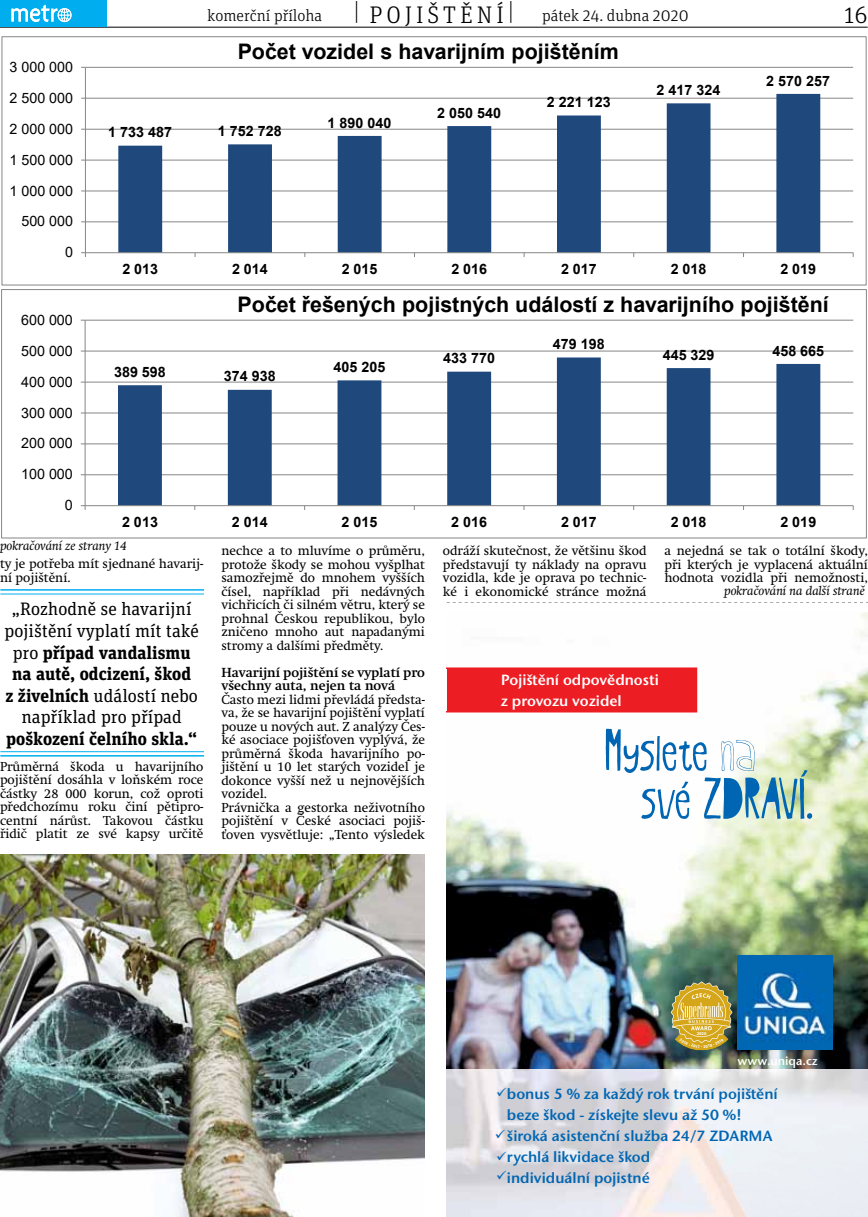
<style>
.page{position:relative;width:868px;height:1217px;background:#fff}
.page>*{position:absolute;margin:0;border:0;box-sizing:border-box;transform-origin:0 0}
.t1{font:64.5px "Oyster Stencil CEE";color:#0066b3}
.t2{font:64.5px "Oyster CEE";color:#0066b3}
.t3{font:300 24px "Unit Slab Pro";color:#000}
.t4{font:700 21.45px "Arial";color:#000}
.t5{font:18px/21.6px "Unit Slab Pro";color:#000;text-align:center}
.t6{font:700 18px "Unit Slab Pro";color:#000}
.t7{font:300 16.5px "Unit Slab Pro";color:#000}
.t8{font:15px/21px "Stone San Itc TEE Semi";color:#0066b3}
.t9{font:15px/21px "Stone San Itc TEE Semi";color:#fff}
.t10{font:700 14.25px "Arial";letter-spacing:.005em;color:#000}
.t11{font:14.25px "Arial";letter-spacing:.005em;color:#000}
.t12{font:12.9px/13.5px "Metro Swift CE";color:#000;text-align:justify}
.t13{font:700 12.9px/13.5px "Metro Swift CE";color:#000}
.t14{font:italic 12.6px "Metro Swift";color:#000}
.t15{font:12px "Stone San Itc TEE Semi";color:#fff}
.t16{font:700 4.35px "Myriad Pro";color:#fff}
.t17{font:700 4.05px "Myriad Pro";color:#fff}
.s1{font-family:"Gotham Narrow";font-size:24px}
.s2{font-size:24px}
.s3{font-weight:700}
.s4{font-family:"Oyster Outline CEE"}
.s5{font-family:"Oyster CEE"}
</style>
<div class="page">
<hr style="left:0;top:27px;width:867px;height:1px;background:#000">
<img style="left:446px;top:612px;width:421px;height:604px">
<div style="left:446px;top:667px;width:251px;height:45px;background:#ed1d24"></div>
<img style="left:737px;top:955px;width:94px;height:94px">
<hr style="left:85px;top:474px;width:768px;height:1px;background:#868686">
<hr style="left:85px;top:443px;width:768px;height:1px;background:#868686">
<hr style="left:85px;top:412px;width:768px;height:1px;background:#868686">
<hr style="left:85px;top:381px;width:768px;height:1px;background:#868686">
<hr style="left:85px;top:350px;width:768px;height:1px;background:#868686">
<hr style="left:85px;top:320px;width:768px;height:1px;background:#868686">
<svg style="left:118px;top:357px;width:702px;height:148px"></svg>
<hr style="left:85px;top:320px;width:1px;height:185px;background:#868686">
<hr style="left:85px;top:505px;width:768px;height:1px;background:#868686">
<svg style="left:81px;top:505px;width:5px;height:5px"></svg>
<div style="left:1px;top:289px;width:865px;height:249px;border:1px solid #868686"></div>
<hr style="left:85px;top:221px;width:768px;height:1px;background:#868686">
<hr style="left:85px;top:190px;width:768px;height:1px;background:#868686">
<hr style="left:85px;top:160px;width:768px;height:1px;background:#868686">
<hr style="left:85px;top:129px;width:768px;height:1px;background:#868686">
<hr style="left:85px;top:98px;width:768px;height:1px;background:#868686">
<hr style="left:85px;top:67px;width:768px;height:1px;background:#868686">
<svg style="left:118px;top:94px;width:702px;height:158px"></svg>
<hr style="left:85px;top:67px;width:1px;height:186px;background:#868686">
<hr style="left:85px;top:252px;width:768px;height:1px;background:#868686">
<svg style="left:81px;top:252px;width:5px;height:5px"></svg>
<div style="left:2px;top:36px;width:864px;height:249px;border:1px solid #868686"></div>
<img style="left:0;top:854px;width:425px;height:362px">
<hr style="left:0;top:589px;width:204px;height:1px;background:#00aeef">
<hr style="left:0;top:755px;width:204px;height:1px;background:#00aeef">
<hr style="left:0;top:593px;width:204px;height:1px;background:#00aeef">
<hr style="left:0;top:751px;width:204px;height:1px;background:#00aeef">
<svg style="left:446px;top:602px;width:421px;height:1px"></svg>
<div style="left:0;top:0;width:107px;height:26px;background:#00aeef"></div>
<svg style="left:12px;top:5px;width:59px;height:17px"></svg>
<svg style="left:497px;top:1170px;width:9px;height:9px"></svg>
<svg style="left:497px;top:1087px;width:9px;height:9px"></svg>
<svg style="left:495px;top:1129px;width:10px;height:9px"></svg>
<svg style="left:497px;top:1150px;width:9px;height:9px"></svg>
<svg style="left:670px;top:981px;width:62px;height:69px;background:#b49f49"></svg>
<p class="t11" style="left:10px;top:57px;width:65px">3 000 000</p>
<p class="t11" style="left:0;top:65px;width:45px">00 000</p>
<p class="t11" style="left:10px;top:88px;width:65px">2 500 000</p>
<p class="t11" style="left:0;top:96px;width:45px">00 000</p>
<p class="t11" style="left:10px;top:119px;width:65px">2 000 000</p>
<p class="t11" style="left:0;top:127px;width:45px">00 000</p>
<p class="t11" style="left:10px;top:150px;width:65px">1 500 000</p>
<p class="t11" style="left:36px;top:158px;width:9px">0</p>
<p class="t11" style="left:10px;top:181px;width:65px">1 000 000</p>
<p class="t11" style="left:21px;top:211px;width:53px">500 000</p>
<p class="t11" style="left:65px;top:242px;width:9px">0</p>
<p class="t11" style="left:21px;top:310px;width:53px">600 000</p>
<p class="t11" style="left:21px;top:341px;width:53px">500 000</p>
<p class="t11" style="left:21px;top:372px;width:53px">400 000</p>
<p class="t7" style="left:207px;top:5px;width:116px">komerční příloha</p>
<p class="t7" style="left:353px;top:5px;width:336px"><span class="s1">|</span> <span class="s2">P O J I Š T Ě N Í</span> <span class="s1">|</span> pátek 24. dubna 2020</p>
<h2 class="t3" style="left:844px;top:-1px;width:25px">16</h2>
<p class="t10" style="left:518px;top:8px;width:65px">2 221 123</p>
<h3 class="t4" style="left:238px;top:36px;width:383px">Počet vozidel s havarijním pojištěním</h3>
<p class="t10" style="left:108px;top:122px;width:65px">1 733 487</p>
<p class="t10" style="left:218px;top:121px;width:65px">1 752 728</p>
<p class="t10" style="left:327px;top:112px;width:65px">1 890 040</p>
<p class="t10" style="left:437px;top:103px;width:65px">2 050 540</p>
<p class="t10" style="left:547px;top:92px;width:65px">2 221 123</p>
<p class="t10" style="left:656px;top:80px;width:65px">2 417 324</p>
<p class="t10" style="left:766px;top:70px;width:65px">2 570 257</p>
<p class="t10" style="left:122px;top:259px;width:37px">2 013</p>
<p class="t10" style="left:232px;top:259px;width:37px">2 014</p>
<p class="t10" style="left:341px;top:259px;width:37px">2 015</p>
<p class="t10" style="left:451px;top:259px;width:37px">2 016</p>
<p class="t10" style="left:561px;top:259px;width:37px">2 017</p>
<p class="t10" style="left:670px;top:259px;width:37px">2 018</p>
<p class="t10" style="left:780px;top:259px;width:37px">2 019</p>
<h3 class="t4" style="left:237px;top:289px;width:592px">Počet řešených pojistných událostí z havarijního pojištění</h3>
<p class="t10" style="left:114px;top:362px;width:53px">389 598</p>
<p class="t10" style="left:224px;top:366px;width:53px">374 938</p>
<p class="t10" style="left:333px;top:357px;width:53px">405 205</p>
<p class="t10" style="left:443px;top:348px;width:53px">433 770</p>
<p class="t10" style="left:553px;top:334px;width:53px">479 198</p>
<p class="t10" style="left:662px;top:344px;width:53px">445 329</p>
<p class="t10" style="left:772px;top:340px;width:53px">458 665</p>
<p class="t11" style="left:51px;top:394px;width:53px">600 000</p>
<p class="t11" style="left:21px;top:402px;width:53px">300 000</p>
<p class="t11" style="left:51px;top:425px;width:53px">500 000</p>
<p class="t11" style="left:21px;top:433px;width:53px">200 000</p>
<p class="t11" style="left:51px;top:456px;width:53px">400 000</p>
<p class="t11" style="left:21px;top:464px;width:53px">100 000</p>
<p class="t11" style="left:65px;top:495px;width:9px">0</p>
<p class="t10" style="left:122px;top:512px;width:37px">2 013</p>
<p class="t10" style="left:232px;top:512px;width:37px">2 014</p>
<p class="t10" style="left:341px;top:512px;width:37px">2 015</p>
<p class="t10" style="left:451px;top:512px;width:37px">2 016</p>
<p class="t10" style="left:561px;top:512px;width:37px">2 017</p>
<p class="t10" style="left:670px;top:512px;width:37px">2 018</p>
<p class="t10" style="left:780px;top:512px;width:37px">2 019</p>
<p class="t14" style="left:0;top:538px;width:128px">pokračování ze strany 14</p>
<p class="t12" style="left:221px;top:544px;width:205px">nechce a to mluvíme o průměru, protože škody se mohou vyšplhat samozřejmě do mnohem vyšších čísel, například při nedávných vichřicích či silném větru, který se prohnal Českou republikou, bylo zničeno mnoho aut napadanými stromy a dalšími předměty.</p>
<p class="t13" style="left:221px;top:665px;width:205px">Havarijní pojištění se vyplatí pro všechny auta, nejen ta nová</p>
<p class="t12" style="left:221px;top:692px;width:205px;text-align:left">Často mezi lidmi převládá předsta&shy;va, že se havarijní pojištění vyplatí pouze u nových aut. Z analýzy Čes&shy;ké asociace pojišťoven vyplývá, že průměrná škoda havarijního po&shy;jištění u 10 let starých vozidel je dokonce vyšší než u nejnovějších vozidel.<br>Právnička a gestorka neživotního pojištění v České asociaci pojiš&shy;ťoven vysvětluje: „Tento výsledek</p>
<p class="t11" style="left:51px;top:548px;width:53px">100 000</p>
<p class="t12" style="left:0;top:557px;width:205px">ty je potřeba mít sjednané havarij&shy;ní pojištění.</p>
<p class="t10" style="left:151px;top:596px;width:37px">2 013</p>
<p class="t10" style="left:261px;top:596px;width:37px">2 014</p>
<p class="t10" style="left:371px;top:596px;width:37px">2 015</p>
<h3 class="t5" style="left:5px;top:597px;width:196px">„Rozhodně se havarijní pojištění vyplatí mít také pro <span class="s3">případ vandalismu na autě, odcizení, škod<br>z živelních</span> událostí nebo například pro případ</h3>
<h3 class="t6" style="left:6px;top:725px;width:192px">poškození čelního skla.“</h3>
<p class="t12" style="left:0;top:759px;width:205px">Průměrná škoda u havarijního pojištění dosáhla v loňském roce částky 28 000 korun, což oproti předchozímu roku činí pětipro&shy;centní nárůst. Takovou částku řidič platit ze své kapsy určitě</p>
<p class="t12" style="left:443px;top:544px;width:205px">odráží skutečnost, že většinu škod představují ty náklady na opravu vozidla, kde je oprava po technic&shy;ké i ekonomické stránce možná</p>
<p class="t12" style="left:664px;top:544px;width:205px">a nejedná se tak o totální škody, při kterých je vyplacená aktuální hodnota vozidla při nemožnosti,</p>
<p class="t14" style="left:724px;top:583px;width:142px">pokračování na další straně</p>
<p class="t9" style="left:500px;top:669px;width:160px">Pojištìní odpovìdnosti z provozu vozidel</p>
<h1 class="t2" style="left:604px;top:718px;width:153px">Myslete <span class="s4">na</span></h1>
<h1 class="t1" style="left:640px;top:766px;width:175px"><span class="s5">své</span> ZDRAVÍ.</h1>
<p class="t16" style="left:696px;top:1030px;width:11px">2020</p>
<p class="t17" style="left:701px;top:1043px;width:3px">·</p>
<p class="t15" style="left:737px;top:1053px;width:82px">www.uniqa.cz</p>
<p class="t8" style="left:507px;top:1083px;width:272px">bonus 5 % za každý rok trvání pojištìní beze škod - získejte slevu až 50 %! široká asistenèní služba 24/7 ZDARMA rychlá likvidace škod<br>individuální pojistné</p>
</div>
